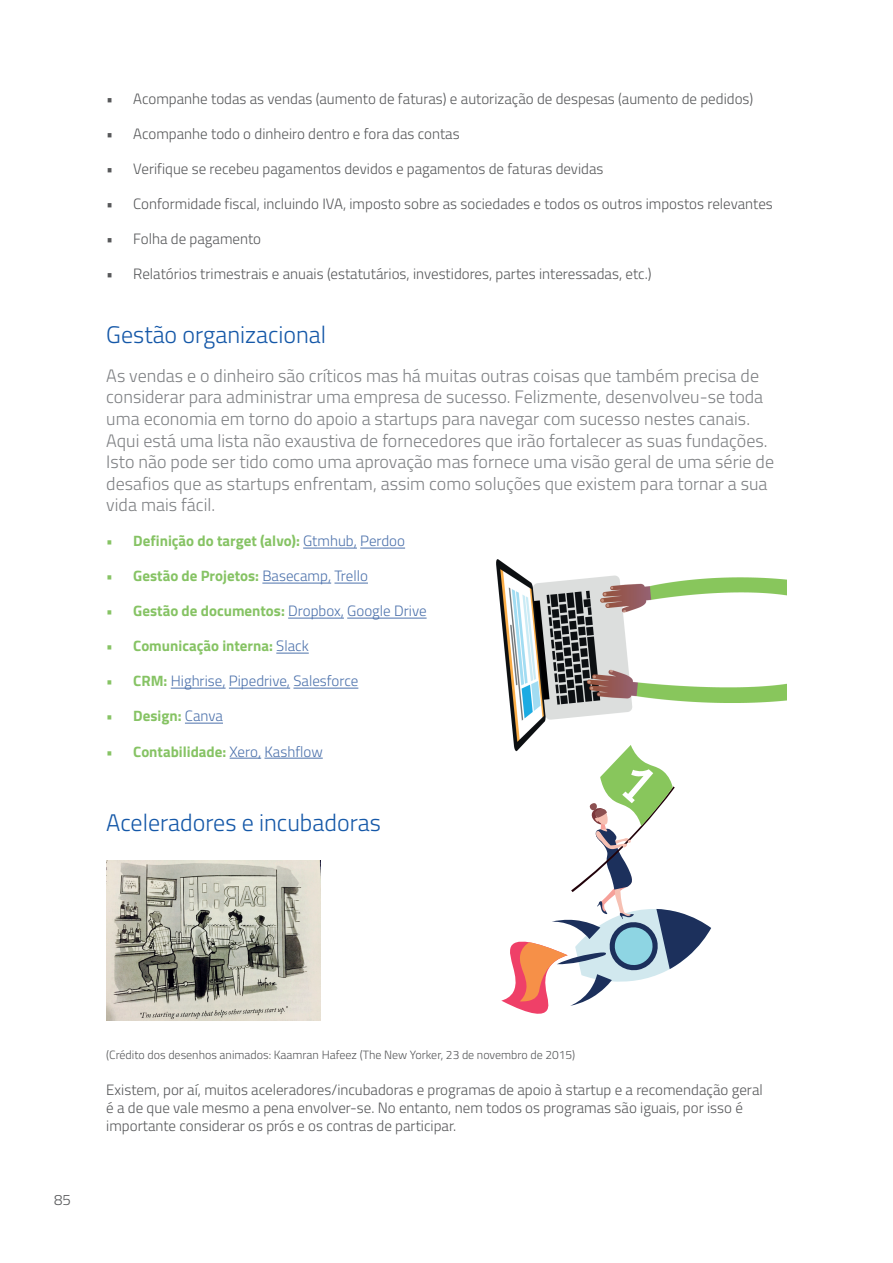
<style>
.page{position:relative;width:893px;height:1263px;background:#fff}
.page>*{position:absolute;margin:0;border:0;box-sizing:border-box;transform-origin:0 0}
.t1{font:300 24px "Titillium";color:#1558a8}
.t2{font:300 18px/21.6px "Titillium";color:#808285}
.t3{font:300 15px/18px "Titillium";color:#57585a}
.t4{font:700 15px "Titillium";color:#86c364}
.t5{font:300 15px "Titillium";color:#4d72ac}
.t6{font:300 12px "Titillium";color:#57585a}
.s1{font-weight:300;color:#4d72ac}
.s2{font-weight:700;color:#86c364}
</style>
<div class="page">
<hr style="left:303px;top:548px;width:54px;height:1px;background:#4d72ac">
<hr style="left:360px;top:548px;width:45px;height:1px;background:#4d72ac">
<hr style="left:262px;top:583px;width:69px;height:1px;background:#4d72ac">
<hr style="left:334px;top:583px;width:34px;height:1px;background:#4d72ac">
<hr style="left:288px;top:618px;width:56px;height:1px;background:#4d72ac">
<hr style="left:347px;top:618px;width:80px;height:1px;background:#4d72ac">
<hr style="left:276px;top:653px;width:33px;height:1px;background:#4d72ac">
<hr style="left:171px;top:688px;width:55px;height:1px;background:#4d72ac">
<hr style="left:229px;top:688px;width:61px;height:1px;background:#4d72ac">
<hr style="left:293px;top:688px;width:65px;height:1px;background:#4d72ac">
<hr style="left:185px;top:723px;width:38px;height:1px;background:#4d72ac">
<hr style="left:230px;top:758px;width:31px;height:1px;background:#4d72ac">
<hr style="left:264px;top:758px;width:59px;height:1px;background:#4d72ac">
<img style="left:496px;top:559px;width:291px;height:186px">
<img style="left:106px;top:860px;width:214px;height:160px">
<svg style="left:501px;top:745px;width:210px;height:269px"></svg>
<p class="t3" style="left:106px;top:89px;width:648px">• Acompanhe todas as vendas (aumento de faturas) e autorização de despesas (aumento de pedidos)</p>
<p class="t3" style="left:106px;top:124px;width:355px">• Acompanhe todo o dinheiro dentro e fora das contas</p>
<p class="t3" style="left:106px;top:159px;width:499px">• Verifique se recebeu pagamentos devidos e pagamentos de faturas devidas</p>
<p class="t3" style="left:106px;top:194px;width:668px">• Conformidade fiscal, incluindo IVA, imposto sobre as sociedades e todos os outros impostos relevantes</p>
<p class="t3" style="left:106px;top:229px;width:156px">• Folha de pagamento</p>
<p class="t3" style="left:106px;top:264px;width:547px">• Relatórios trimestrais e anuais (estatutários, investidores, partes interessadas, etc.)</p>
<h1 class="t1" style="left:106px;top:317px;width:221px">Gestão organizacional</h1>
<p class="t2" style="left:106px;top:364px;width:669px">As vendas e o dinheiro são críticos mas há muitas outras coisas que também precisa de considerar para administrar uma empresa de sucesso. Felizmente, desenvolveu-se toda uma economia em torno do apoio a startups para navegar com sucesso nestes canais.<br>Aqui está uma lista não exaustiva de fornecedores que irão fortalecer as suas fundações.<br>Isto não pode ser tido como uma aprovação mas fornece uma visão geral de uma série de desafios que as startups enfrentam, assim como soluções que existem para tornar a sua vida mais fácil.</p>
<p class="t4" style="left:106px;top:530px;width:300px">• Definição do target (alvo): <span class="s1">Gtmhub, Perdoo</span></p>
<p class="t4" style="left:106px;top:565px;width:263px">• Gestão de Projetos: <span class="s1">Basecamp, Trello</span></p>
<p class="t4" style="left:106px;top:600px;width:322px">• Gestão de documentos: <span class="s1">Dropbox, Google Drive</span></p>
<p class="t4" style="left:106px;top:635px;width:204px">• Comunicação interna: <span class="s1">Slack</span></p>
<p class="t5" style="left:106px;top:670px;width:254px"><span class="s2">• CRM:</span> Highrise, Pipedrive, Salesforce</p>
<p class="t4" style="left:106px;top:705px;width:118px">• Design: <span class="s1">Canva</span></p>
<p class="t4" style="left:106px;top:740px;width:218px">• Contabilidade: <span class="s1">Xero, Kashflow</span></p>
<h1 class="t1" style="left:106px;top:805px;width:276px">Aceleradores e incubadoras</h1>
<p class="t3" style="left:54px;top:1190px;width:18px">85</p>
<p class="t6" style="left:106px;top:1046px;width:470px">(Crédito dos desenhos animados: Kaamran Hafeez (The New Yorker, 23 de novembro de 2015)</p>
<p class="t3" style="left:106px;top:1079px;width:658px">Existem, por aí, muitos aceleradores/incubadoras e programas de apoio à startup e a recomendação geral é a de que vale mesmo a pena envolver-se. No entanto, nem todos os programas são iguais, por isso é importante considerar os prós e os contras de participar.</p>
</div>
